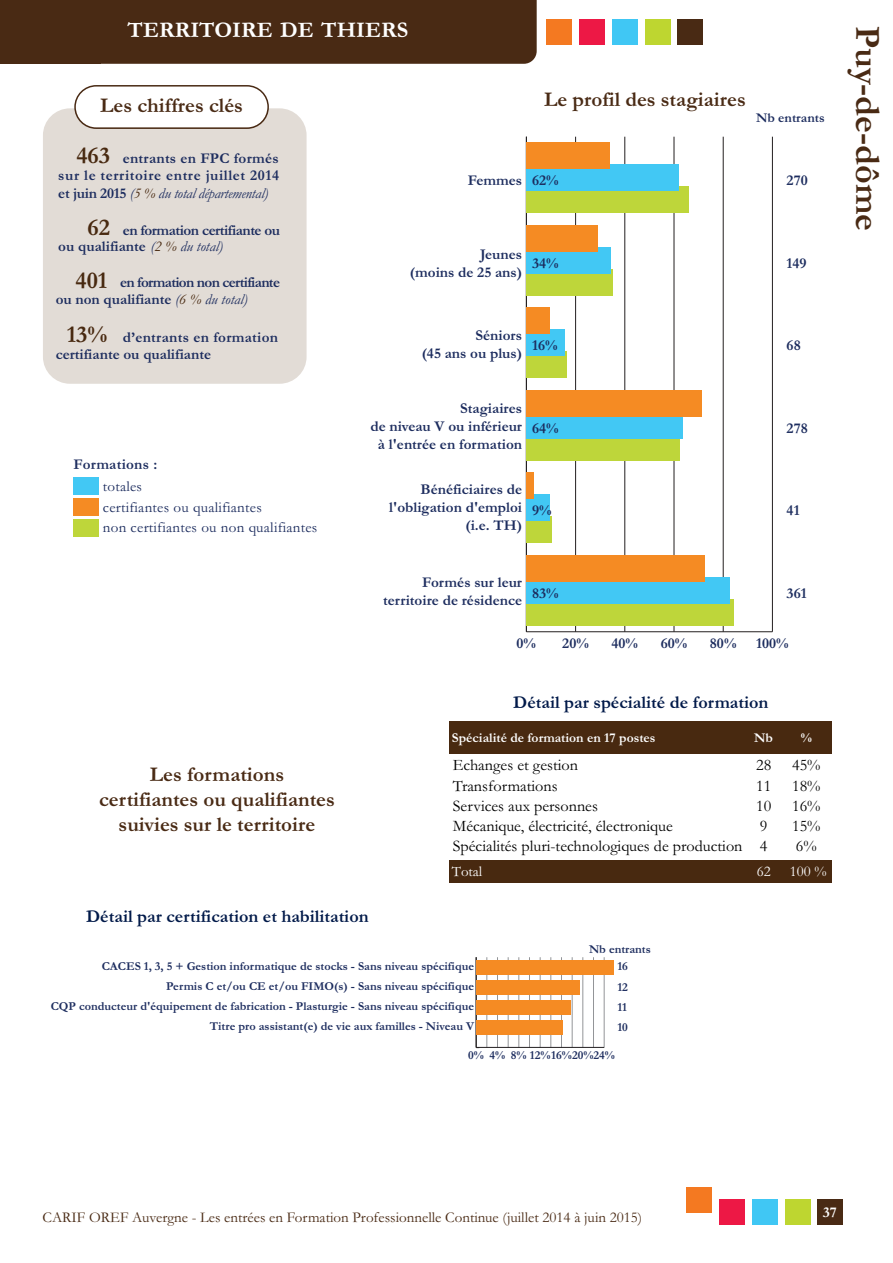
<style>
.page{position:relative;width:893px;height:1263px;background:#fff}
.page>*{position:absolute;margin:0;border:0;box-sizing:border-box;transform-origin:0 0}
.t1{font:700 36px "Garamond";color:#492a14}
.t2{font:700 24px "Garamond";color:#482910}
.t3{font:700 22.5px "Garamond";color:#fff}
.t4{font:700 21px/25.2px "Garamond";color:#492a14;text-align:center}
.t5{font:700 18px "Garamond";color:#001949}
.t6{font:16.2px/20.2px "Garamond";color:#000}
.t7{font:700 15px/18px "Garamond";color:#1c2c5e;text-align:right}
.t8{font:15px "Garamond";color:#492a14}
.t9{font:15px/20.4px "Garamond";letter-spacing:.02em;color:#1c2c5e}
.t10{font:700 15px/16.5px "Garamond";letter-spacing:-.045em;color:#1c2c5e}
.t11{font:700 15px/16.4px "Garamond";letter-spacing:-.03em;color:#1c2c5e}
.t12{font:700 15px "Garamond";letter-spacing:.02em;color:#1c2c5e}
.t13{font:700 15px "Garamond";color:#fff}
.t14{font:14.85px "Garamond";color:#fff}
.t15{font:700 13.5px "Garamond";color:#fff}
.t16{font:700 13.5px "Garamond";color:#1c2c5e}
.t17{font:700 12.15px/20.2px "Garamond";color:#1c2c5e;text-align:justify}
.s1{font-size:24px;color:#482910}
.s2{font-weight:400;font-style:italic}
.s3{font-weight:400;font-style:italic;color:#482910}
</style>
<div class="page">
<div style="left:100px;top:0;width:437px;height:64px;background:#492a14"></div>
<div style="left:0;top:0;width:100px;height:64px;background:#492a14"></div>
<div style="left:546px;top:20px;width:26px;height:25px;background:#f47921"></div>
<div style="left:579px;top:20px;width:26px;height:25px;background:#ed1845"></div>
<div style="left:612px;top:20px;width:26px;height:25px;background:#40c7f4"></div>
<div style="left:645px;top:20px;width:26px;height:25px;background:#bed630"></div>
<div style="left:677px;top:20px;width:25px;height:25px;background:#492a14"></div>
<div style="left:686px;top:1188px;width:26px;height:25px;background:#f47921"></div>
<div style="left:719px;top:1200px;width:26px;height:25px;background:#ed1845"></div>
<div style="left:752px;top:1200px;width:26px;height:25px;background:#40c7f4"></div>
<div style="left:785px;top:1200px;width:26px;height:25px;background:#bed630"></div>
<div style="left:817px;top:1200px;width:25px;height:25px;background:#492a14"></div>
<hr style="left:526px;top:631px;width:246px;height:1px;background:#231f20">
<hr style="left:575px;top:137px;width:1px;height:495px;background:#231f20">
<hr style="left:624px;top:137px;width:1px;height:495px;background:#231f20">
<hr style="left:674px;top:137px;width:1px;height:495px;background:#231f20">
<hr style="left:723px;top:137px;width:1px;height:495px;background:#231f20">
<hr style="left:772px;top:137px;width:1px;height:495px;background:#231f20">
<hr style="left:526px;top:137px;width:1px;height:495px;background:#231f20">
<div style="left:526px;top:187px;width:163px;height:26px;background:#bed63a"></div>
<div style="left:526px;top:269px;width:87px;height:27px;background:#bed63a"></div>
<div style="left:526px;top:352px;width:41px;height:26px;background:#bed63a"></div>
<div style="left:526px;top:434px;width:154px;height:27px;background:#bed63a"></div>
<div style="left:526px;top:517px;width:26px;height:26px;background:#bed63a"></div>
<div style="left:526px;top:599px;width:208px;height:27px;background:#bed63a"></div>
<div style="left:526px;top:165px;width:153px;height:26px;background:#42c8f4"></div>
<div style="left:526px;top:247px;width:84px;height:27px;background:#42c8f4"></div>
<div style="left:526px;top:330px;width:39px;height:26px;background:#42c8f4"></div>
<div style="left:526px;top:412px;width:157px;height:27px;background:#42c8f4"></div>
<div style="left:526px;top:495px;width:23px;height:26px;background:#42c8f4"></div>
<div style="left:526px;top:577px;width:204px;height:27px;background:#42c8f4"></div>
<div style="left:526px;top:143px;width:84px;height:26px;background:#f58b23"></div>
<div style="left:526px;top:225px;width:72px;height:27px;background:#f58b23"></div>
<div style="left:526px;top:308px;width:24px;height:26px;background:#f58b23"></div>
<div style="left:526px;top:390px;width:175px;height:27px;background:#f58b23"></div>
<div style="left:526px;top:473px;width:8px;height:26px;background:#f58b23"></div>
<div style="left:526px;top:555px;width:179px;height:27px;background:#f58b23"></div>
<div style="left:73px;top:477px;width:26px;height:17px;background:#42c8f4"></div>
<div style="left:73px;top:498px;width:26px;height:17px;background:#f58b23"></div>
<div style="left:73px;top:520px;width:26px;height:17px;background:#bed63a"></div>
<div style="left:43px;top:108px;width:264px;height:276px;background:#e2dcd6;border-radius:27px"></div>
<svg style="left:74px;top:85px;width:195px;height:44px"></svg>
<div style="left:449px;top:721px;width:382px;height:33px;background:#482910"></div>
<div style="left:449px;top:860px;width:382px;height:23px;background:#482910"></div>
<hr style="left:497px;top:957px;width:1px;height:90px;background:#939598">
<hr style="left:518px;top:957px;width:1px;height:90px;background:#939598">
<hr style="left:540px;top:957px;width:1px;height:90px;background:#939598">
<hr style="left:561px;top:957px;width:1px;height:90px;background:#939598">
<hr style="left:582px;top:957px;width:1px;height:90px;background:#939598">
<hr style="left:604px;top:957px;width:1px;height:90px;background:#939598">
<hr style="left:486px;top:957px;width:1px;height:90px;background:#939598">
<hr style="left:508px;top:957px;width:1px;height:90px;background:#939598">
<hr style="left:529px;top:957px;width:1px;height:90px;background:#939598">
<hr style="left:550px;top:957px;width:1px;height:90px;background:#939598">
<hr style="left:572px;top:957px;width:1px;height:90px;background:#939598">
<hr style="left:593px;top:957px;width:1px;height:90px;background:#939598">
<hr style="left:476px;top:957px;width:1px;height:90px;background:#231f20">
<div style="left:476px;top:960px;width:138px;height:14px;background:#f58b23"></div>
<div style="left:476px;top:980px;width:103px;height:14px;background:#f58b23"></div>
<div style="left:476px;top:1000px;width:95px;height:15px;background:#f58b23"></div>
<div style="left:476px;top:1020px;width:86px;height:15px;background:#f58b23"></div>
<hr style="left:476px;top:1047px;width:128px;height:1px;background:#231f20">
<h3 class="t3" style="left:128px;top:16px;width:282px">TERRITOIRE DE THIERS</h3>
<h3 class="t4" style="left:100px;top:92px;width:144px">Les chiffres clés</h3>
<h3 class="t4" style="left:544px;top:86px;width:203px">Le profil des stagiaires</h3>
<p class="t7" style="left:58px;top:149px;width:222px;line-height:17.5px;text-align:justify;text-indent:18px"><span class="s1">463</span> entrants en FPC formés sur le territoire entre juillet 2014 et juin 2015 <span class="s2">(</span><span class="s3">5 %</span> <span class="s2">du total départemental)</span></p>
<p class="t11" style="left:58px;top:222px;width:223px;text-indent:29px"><span class="s1">62</span> en formation certifiante ou ou qualifiante <span class="s2">(</span><span class="s3">2 %</span> <span class="s2">du total)</span></p>
<p class="t10" style="left:56px;top:274px;width:226px;text-indent:20px"><span class="s1">401</span> en formation non certifiante ou non qualifiante <span class="s2">(</span><span class="s3">6 %</span> <span class="s2">du total)</span></p>
<h2 class="t2" style="left:67px;top:318px;width:42px">13%</h2>
<p class="t7" style="left:56px;top:345px;width:157px">certifiante ou qualifiante</p>
<p class="t12" style="left:123px;top:327px;width:157px">d’entrants en formation</p>
<p class="t7" style="left:468px;top:171px;width:56px">Femmes</p>
<p class="t7" style="left:532px;top:171px;width:28px">62%</p>
<p class="t7" style="left:410px;top:245px;width:114px">Jeunes<br>(moins de 25 ans)</p>
<p class="t7" style="left:532px;top:254px;width:28px">34%</p>
<p class="t7" style="left:422px;top:326px;width:102px">Séniors<br>(45 ans ou plus)</p>
<p class="t7" style="left:532px;top:336px;width:27px">16%</p>
<p class="t16" style="left:756px;top:108px;width:70px">Nb entrants</p>
<p class="t7" style="left:787px;top:171px;width:23px">270</p>
<p class="t7" style="left:787px;top:254px;width:22px">149</p>
<p class="t7" style="left:787px;top:336px;width:16px">68</p>
<p class="t12" style="left:73px;top:454px;width:85px">Formations :</p>
<p class="t9" style="left:103px;top:476px;width:216px">totales<br>certifiantes ou qualifiantes<br>non certifiantes ou non qualifiantes</p>
<p class="t7" style="left:370px;top:399px;width:153px">Stagiaires<br>de niveau V ou inférieur à l'entrée en formation</p>
<p class="t7" style="left:532px;top:419px;width:28px">64%</p>
<p class="t7" style="left:389px;top:480px;width:134px">Bénéficiaires de l'obligation d'emploi (i.e. TH)</p>
<p class="t7" style="left:532px;top:501px;width:21px">9%</p>
<p class="t7" style="left:787px;top:419px;width:23px">278</p>
<p class="t7" style="left:787px;top:501px;width:14px">41</p>
<p class="t7" style="left:383px;top:573px;width:140px">Formés sur leur territoire de résidence</p>
<p class="t7" style="left:532px;top:584px;width:28px">83%</p>
<p class="t7" style="left:787px;top:584px;width:22px">361</p>
<p class="t7" style="left:517px;top:634px;width:21px">0%</p>
<p class="t7" style="left:562px;top:634px;width:28px">20%</p>
<p class="t7" style="left:611px;top:634px;width:28px">40%</p>
<p class="t7" style="left:661px;top:634px;width:28px">60%</p>
<p class="t7" style="left:710px;top:634px;width:28px">80%</p>
<p class="t7" style="left:756px;top:634px;width:34px">100%</p>
<p class="t5" style="left:513px;top:691px;width:257px">Détail par spécialité de formation</p>
<h3 class="t4" style="left:99px;top:761px;width:237px">Les formations certifiantes ou qualifiantes suivies sur le territoire</h3>
<p class="t5" style="left:86px;top:905px;width:284px">Détail par certification et habilitation</p>
<p class="t15" style="left:452px;top:728px;width:205px">Spécialité de formation en 17 postes</p>
<p class="t15" style="left:754px;top:728px;width:20px">Nb</p>
<p class="t15" style="left:801px;top:728px;width:13px">%</p>
<p class="t6" style="left:453px;top:755px;width:291px">Echanges et gestion<br>Transformations<br>Services aux personnes<br>Mécanique, électricité, électronique<br>Spécialités pluri-technologiques de production</p>
<p class="t6" style="left:756px;top:755px;width:17px">28<br>11<br>10<br>9<br>4</p>
<p class="t6" style="left:792px;top:755px;width:30px;text-align:justify">45% 18% 16% 15% 6%</p>
<p class="t14" style="left:452px;top:861px;width:32px">Total</p>
<p class="t14" style="left:757px;top:861px;width:15px">62</p>
<p class="t14" style="left:790px;top:861px;width:38px">100 %</p>
<p class="t17" style="left:589px;top:939px;width:63px">Nb entrants</p>
<p class="t17" style="left:102px;top:955px;width:374px">CACES 1, 3, 5 + Gestion informatique de stocks - Sans niveau spécifique</p>
<p class="t17" style="left:617px;top:956px;width:12px">16<br>12<br>11<br>10</p>
<p class="t17" style="left:166px;top:976px;width:310px">Permis C et/ou CE et/ou FIMO(s) - Sans niveau spécifique</p>
<p class="t17" style="left:51px;top:996px;width:425px">CQP conducteur d'équipement de fabrication - Plasturgie - Sans niveau spécifique</p>
<p class="t17" style="left:210px;top:1016px;width:266px">Titre pro assistant(e) de vie aux familles - Niveau V</p>
<p class="t17" style="left:468px;top:1045px;width:148px">0% 4% 8% 12%16%20%24%</p>
<h1 class="t1" style="left:890px;top:26px;width:207px;rotate:90deg">Puy-de-dôme</h1>
<p class="t8" style="left:43px;top:1208px;width:601px">CARIF OREF Auvergne - Les entrées en Formation Professionnelle Continue (juillet 2014 à juin 2015)</p>
<p class="t13" style="left:823px;top:1203px;width:16px">37</p>
</div>
